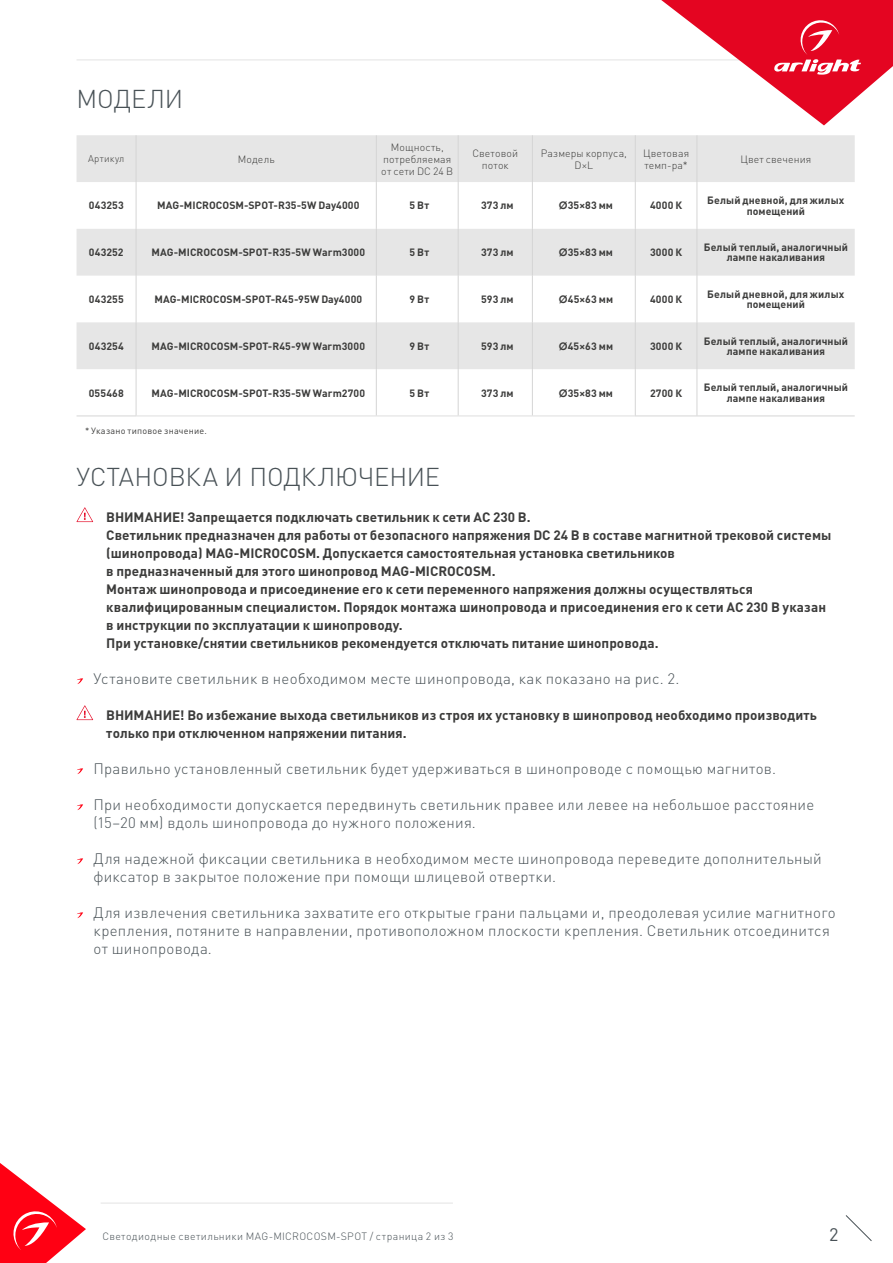
<style>
.page{position:relative;width:893px;height:1263px;background:#fff}
.page>*{position:absolute;margin:0;border:0;box-sizing:border-box;transform-origin:0 0}
.t1{font:300 25.5px "DIN Pro";letter-spacing:-.005em;color:#485156}
.t2{font:18px "DIN Pro";color:#485156}
.t3{font:300 15px/18px "DIN Pro";letter-spacing:.02em;color:#485156}
.t4{font:700 13.5px/18px "DIN Pro";letter-spacing:.005em;color:#3c3c3b}
.t5{font:700 10.5px/10.5px "DIN Pro";letter-spacing:.01em;color:#3c3c3b;text-align:center}
.t6{font:300 10.5px/12px "DIN Pro";letter-spacing:.01em;color:#3c3c3b;text-align:center}
.t7{font:300 10.5px "DIN Pro";letter-spacing:.035em;color:#485156}
.t8{font:300 9.75px "DIN Pro";letter-spacing:.025em;color:#3c3c3b}
.t9{font:9px "DIN Pro";letter-spacing:.025em;color:#3c3c3b}
.s1{font-family:"Century Gothic"}
</style>
<div class="page">
<hr style="left:77px;top:60px;width:668px;height:1px;background:#e3e3e3">
<svg style="left:845px;top:1215px;width:27px;height:26px"></svg>
<hr style="left:101px;top:1203px;width:352px;height:1px;background:#e3e3e3">
<svg style="left:661px;top:0;width:232px;height:125px"></svg>
<svg style="left:0;top:1163px;width:86px;height:100px"></svg>
<svg style="left:77px;top:135px;width:778px;height:234px;fill:#e6e6e6"></svg>
<hr style="left:136px;top:135px;width:1px;height:47px;background:#d5d5d5">
<hr style="left:376px;top:135px;width:1px;height:47px;background:#d5d5d5">
<hr style="left:458px;top:135px;width:1px;height:47px;background:#d5d5d5">
<hr style="left:532px;top:135px;width:1px;height:47px;background:#d5d5d5">
<hr style="left:635px;top:135px;width:1px;height:47px;background:#d5d5d5">
<hr style="left:697px;top:135px;width:1px;height:47px;background:#d5d5d5">
<hr style="left:136px;top:182px;width:1px;height:47px;background:#d5d5d5">
<hr style="left:376px;top:182px;width:1px;height:47px;background:#d5d5d5">
<hr style="left:458px;top:182px;width:1px;height:47px;background:#d5d5d5">
<hr style="left:532px;top:182px;width:1px;height:47px;background:#d5d5d5">
<hr style="left:635px;top:182px;width:1px;height:47px;background:#d5d5d5">
<hr style="left:697px;top:182px;width:1px;height:47px;background:#d5d5d5">
<hr style="left:136px;top:229px;width:1px;height:47px;background:#d5d5d5">
<hr style="left:376px;top:229px;width:1px;height:47px;background:#d5d5d5">
<hr style="left:458px;top:229px;width:1px;height:47px;background:#d5d5d5">
<hr style="left:532px;top:229px;width:1px;height:47px;background:#d5d5d5">
<hr style="left:635px;top:229px;width:1px;height:47px;background:#d5d5d5">
<hr style="left:697px;top:229px;width:1px;height:47px;background:#d5d5d5">
<hr style="left:136px;top:276px;width:1px;height:46px;background:#d5d5d5">
<hr style="left:376px;top:276px;width:1px;height:46px;background:#d5d5d5">
<hr style="left:458px;top:276px;width:1px;height:46px;background:#d5d5d5">
<hr style="left:532px;top:276px;width:1px;height:46px;background:#d5d5d5">
<hr style="left:635px;top:276px;width:1px;height:46px;background:#d5d5d5">
<hr style="left:697px;top:276px;width:1px;height:46px;background:#d5d5d5">
<hr style="left:136px;top:322px;width:1px;height:47px;background:#d5d5d5">
<hr style="left:376px;top:322px;width:1px;height:47px;background:#d5d5d5">
<hr style="left:458px;top:322px;width:1px;height:47px;background:#d5d5d5">
<hr style="left:532px;top:322px;width:1px;height:47px;background:#d5d5d5">
<hr style="left:635px;top:322px;width:1px;height:47px;background:#d5d5d5">
<hr style="left:697px;top:322px;width:1px;height:47px;background:#d5d5d5">
<hr style="left:136px;top:369px;width:1px;height:47px;background:#d5d5d5">
<hr style="left:376px;top:369px;width:1px;height:47px;background:#d5d5d5">
<hr style="left:458px;top:369px;width:1px;height:47px;background:#d5d5d5">
<hr style="left:532px;top:369px;width:1px;height:47px;background:#d5d5d5">
<hr style="left:635px;top:369px;width:1px;height:47px;background:#d5d5d5">
<hr style="left:697px;top:369px;width:1px;height:47px;background:#d5d5d5">
<hr style="left:77px;top:416px;width:59px;height:1px;background:#d5d5d5">
<hr style="left:635px;top:416px;width:62px;height:1px;background:#d5d5d5">
<hr style="left:697px;top:416px;width:158px;height:1px;background:#d5d5d5">
<hr style="left:136px;top:416px;width:240px;height:1px;background:#dedede">
<hr style="left:376px;top:416px;width:82px;height:1px;background:#dedede">
<hr style="left:458px;top:416px;width:74px;height:1px;background:#dedede">
<hr style="left:532px;top:416px;width:103px;height:1px;background:#dedede">
<svg style="left:77px;top:678px;width:6px;height:6px"></svg>
<svg style="left:77px;top:768px;width:6px;height:6px"></svg>
<svg style="left:77px;top:804px;width:6px;height:6px"></svg>
<svg style="left:77px;top:858px;width:6px;height:6px"></svg>
<svg style="left:77px;top:912px;width:6px;height:6px"></svg>
<svg style="left:77px;top:507px;width:16px;height:15px"></svg>
<svg style="left:77px;top:705px;width:16px;height:15px"></svg>
<h1 class="t1" style="left:77px;top:81px;width:108px">МОДЕЛИ</h1>
<p class="t8" style="left:88px;top:152px;width:38px">Артикул</p>
<p class="t6" style="left:238px;top:152px;width:38px">Модель</p>
<p class="t6" style="left:381px;top:140px;width:73px">Мощность, потребляемая от сети DC 24 В</p>
<p class="t6" style="left:472px;top:146px;width:47px">Световой поток</p>
<p class="t6" style="left:541px;top:146px;width:88px">Размеры корпуса,<br>D×L</p>
<p class="t6" style="left:643px;top:146px;width:48px;text-align:left">Цветовая темп-ра*</p>
<p class="t6" style="left:740px;top:152px;width:72px">Цвет свечения</p>
<p class="t5" style="left:89px;top:200px;width:36px">043253</p>
<p class="t5" style="left:157px;top:200px;width:204px">MAG-MICROCOSM-SPOT-R35-5W Day4000</p>
<p class="t5" style="left:410px;top:200px;width:21px">5 Вт</p>
<p class="t5" style="left:481px;top:200px;width:34px">373 лм</p>
<p class="t5" style="left:559px;top:200px;width:56px"><span class="s1">Ø</span>35×83 мм</p>
<p class="t5" style="left:650px;top:200px;width:34px">4000 К</p>
<p class="t5" style="left:707px;top:195px;width:139px">Белый дневной, для жилых помещений</p>
<p class="t5" style="left:89px;top:247px;width:36px">043252</p>
<p class="t5" style="left:151px;top:247px;width:215px">MAG-MICROCOSM-SPOT-R35-5W Warm3000</p>
<p class="t5" style="left:410px;top:247px;width:21px">5 Вт</p>
<p class="t5" style="left:481px;top:247px;width:34px">373 лм</p>
<p class="t5" style="left:559px;top:247px;width:56px"><span class="s1">Ø</span>35×83 мм</p>
<p class="t5" style="left:650px;top:247px;width:34px">3000 К</p>
<p class="t5" style="left:704px;top:241px;width:146px">Белый теплый, аналогичный лампе накаливания</p>
<p class="t5" style="left:89px;top:293px;width:36px">043255</p>
<p class="t5" style="left:154px;top:293px;width:210px">MAG-MICROCOSM-SPOT-R45-95W Day4000</p>
<p class="t5" style="left:410px;top:293px;width:21px">9 Вт</p>
<p class="t5" style="left:481px;top:293px;width:34px">593 лм</p>
<p class="t5" style="left:559px;top:293px;width:56px"><span class="s1">Ø</span>45×63 мм</p>
<p class="t5" style="left:650px;top:293px;width:34px">4000 К</p>
<p class="t5" style="left:707px;top:288px;width:139px">Белый дневной, для жилых помещений</p>
<p class="t5" style="left:89px;top:340px;width:36px">043254</p>
<p class="t5" style="left:152px;top:340px;width:215px">MAG-MICROCOSM-SPOT-R45-9W Warm3000</p>
<p class="t5" style="left:410px;top:340px;width:21px">9 Вт</p>
<p class="t5" style="left:481px;top:340px;width:34px">593 лм</p>
<p class="t5" style="left:559px;top:340px;width:56px"><span class="s1">Ø</span>45×63 мм</p>
<p class="t5" style="left:650px;top:340px;width:34px">3000 К</p>
<p class="t5" style="left:704px;top:335px;width:146px">Белый теплый, аналогичный лампе накаливания</p>
<p class="t5" style="left:89px;top:387px;width:36px">055468</p>
<p class="t5" style="left:152px;top:387px;width:215px">MAG-MICROCOSM-SPOT-R35-5W Warm2700</p>
<p class="t5" style="left:410px;top:387px;width:21px">5 Вт</p>
<p class="t5" style="left:481px;top:387px;width:34px">373 лм</p>
<p class="t5" style="left:559px;top:387px;width:56px"><span class="s1">Ø</span>35×83 мм</p>
<p class="t5" style="left:650px;top:387px;width:33px">2700 К</p>
<p class="t5" style="left:704px;top:382px;width:146px">Белый теплый, аналогичный лампе накаливания</p>
<p class="t9" style="left:85px;top:424px;width:123px">* Указано типовое значение.</p>
<h1 class="t1" style="left:77px;top:459px;width:365px">УСТАНОВКА И ПОДКЛЮЧЕНИЕ</h1>
<p class="t4" style="left:106px;top:508px;width:727px">ВНИМАНИЕ! Запрещается подключать светильник к сети AC 230 В.<br>Светильник предназначен для работы от безопасного напряжения DC 24 В в составе магнитной трековой системы (шинопровода) MAG-MICROCOSM. Допускается самостоятельная установка светильников<br>в предназначенный для этого шинопровод MAG-MICROCOSM.<br>Монтаж шинопровода и присоединение его к сети переменного напряжения должны осуществляться квалифицированным специалистом. Порядок монтажа шинопровода и присоединения его к сети АС 230 В указан в инструкции по эксплуатации к шинопроводу.<br>При установке/снятии светильников рекомендуется отключать питание шинопровода.</p>
<p class="t3" style="left:94px;top:669px;width:587px">Установите светильник в необходимом месте шинопровода, как показано на рис. 2.</p>
<p class="t4" style="left:106px;top:706px;width:712px">ВНИМАНИЕ! Во избежание выхода светильников из строя их установку в шинопровод необходимо производить только при отключенном напряжении питания.</p>
<p class="t3" style="left:94px;top:759px;width:684px">Правильно установленный светильник будет удерживаться в шинопроводе с помощью магнитов.</p>
<p class="t3" style="left:94px;top:795px;width:722px">При необходимости допускается передвинуть светильник правее или левее на небольшое расстояние (15–20 мм) вдоль шинопровода до нужного положения.</p>
<p class="t3" style="left:94px;top:849px;width:730px">Для надежной фиксации светильника в необходимом месте шинопровода переведите дополнительный фиксатор в закрытое положение при помощи шлицевой отвертки.</p>
<p class="t3" style="left:94px;top:903px;width:744px">Для извлечения светильника захватите его открытые грани пальцами и, преодолевая усилие магнитного крепления, потяните в направлении, противоположном плоскости крепления. Светильник отсоединится от шинопровода.</p>
<p class="t7" style="left:102px;top:1229px;width:353px">Светодиодные светильники MAG-MICROCOSM-SPOT / страница 2 из 3</p>
<h2 class="t2" style="left:829px;top:1222px;width:11px">2</h2>
</div>
